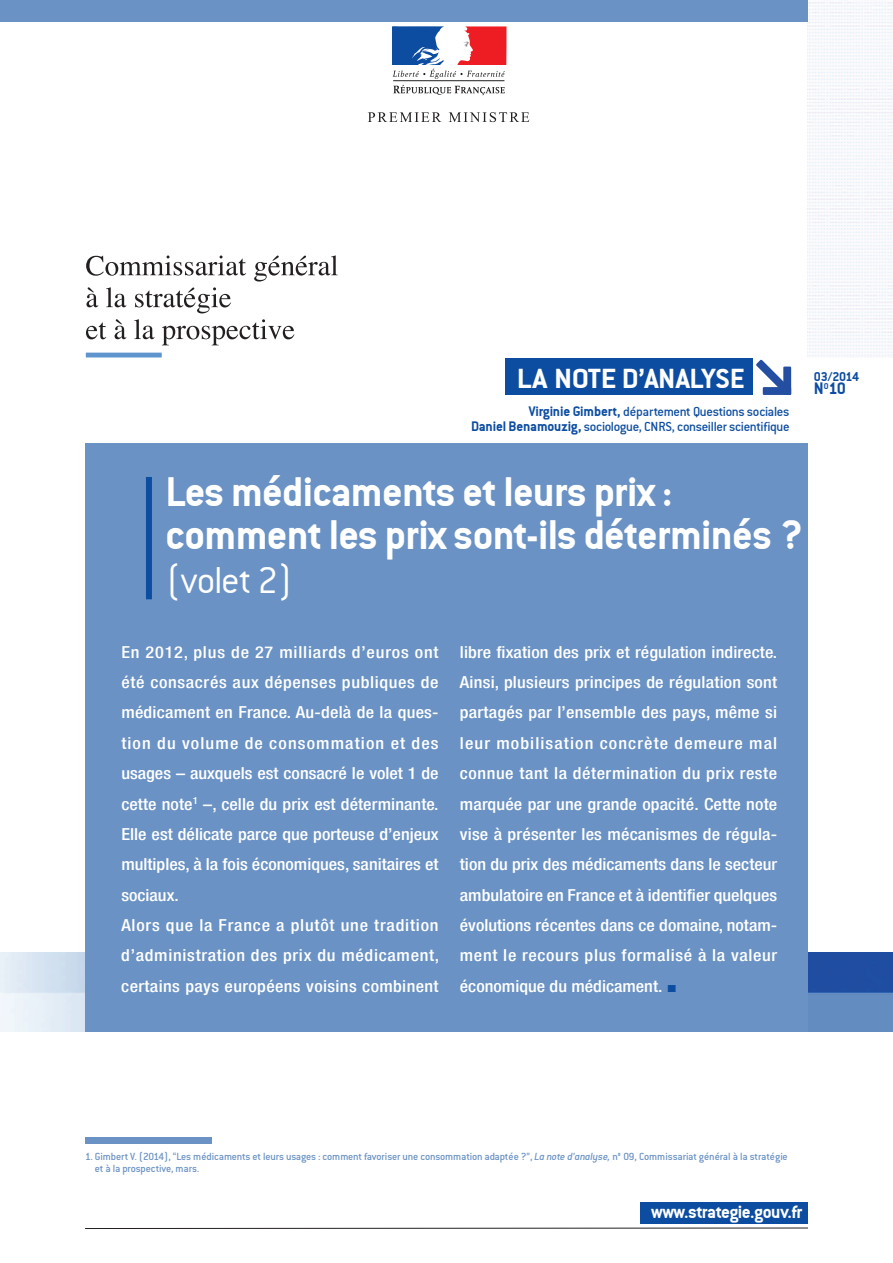
<style>
.page{position:relative;width:893px;height:1263px;background:#fff}
.page>*{position:absolute;margin:0;border:0;box-sizing:border-box;transform-origin:0 0}
.t1{font:45px/43.5px "Conduit ITCTT Bold";letter-spacing:-.015em;color:#fff}
.t2{font:40.5px "Conduit ITCTT Light";letter-spacing:-.03em;color:#fff}
.t3{font:30px "Conduit ITCTT Bold";letter-spacing:-.01em;color:#fff;scale:1.1 1}
.t4{font:19.5px "Conduit ITCTT Bold";letter-spacing:-.025em;color:#fff}
.t5{font:18.15px "Conduit ITCTT Bold";color:#0d4da1}
.t6{font:500 condensed 16.5px/30.3px "Helvetica Neue LT";letter-spacing:.02em;color:#fff;scale:1.1 1}
.t7{font:14.25px/15px "Conduit Md ITCTT Medium";letter-spacing:-.025em;color:#0d4da1;text-align:right}
.t8{font:13.95px "Conduit ITCTT Bold";letter-spacing:-.03em;color:#0d4da1}
.t9{font:11.25px/11.2px "Conduit Md ITCTT Medium";letter-spacing:-.01em;color:#6a92c4}
.s1{font-family:"Conduit ITCTT Bold";font-size:15px}
.s2{font-family:"European Pi Three";font-weight:400;font-stretch:normal;color:#0d4da1}
.s3{font-style:italic}
</style>
<div class="page">
<img style="left:0;top:952px;width:893px;height:79px">
<div style="left:85px;top:443px;width:723px;height:589px;background:#6a92c4"></div>
<div style="left:641px;top:1202px;width:167px;height:21px;background:#0d4da1"></div>
<svg style="left:85px;top:1227px;width:723px;height:2px"></svg>
<svg style="left:86px;top:255px;width:160px;height:21px"></svg>
<svg style="left:254px;top:255px;width:84px;height:27px"></svg>
<svg style="left:86px;top:287px;width:12px;height:20px"></svg>
<svg style="left:106px;top:287px;width:20px;height:20px"></svg>
<svg style="left:135px;top:287px;width:96px;height:26px"></svg>
<svg style="left:86px;top:322px;width:20px;height:17px"></svg>
<svg style="left:115px;top:319px;width:11px;height:20px"></svg>
<svg style="left:134px;top:319px;width:20px;height:20px"></svg>
<svg style="left:162px;top:319px;width:132px;height:26px"></svg>
<hr style="left:86px;top:353px;width:76px;height:4px;background:#5e95cf">
<svg style="left:393px;top:80px;width:112px;height:5px"></svg>
<svg style="left:368px;top:112px;width:73px;height:10px"></svg>
<svg style="left:449px;top:112px;width:80px;height:10px"></svg>
<svg style="left:393px;top:85px;width:112px;height:10px"></svg>
<hr style="left:393px;top:80px;width:111px;height:1px;background:#231f20">
<svg style="left:392px;top:27px;width:114px;height:52px"></svg>
<img style="left:808px;top:0;width:85px;height:357px">
<div style="left:0;top:0;width:808px;height:21px;background:#6a92c4"></div>
<div style="left:146px;top:477px;width:6px;height:122px;background:#0d4da1"></div>
<div style="left:506px;top:359px;width:247px;height:36px;background:#0d4da1"></div>
<svg style="left:756px;top:360px;width:35px;height:35px"></svg>
<div style="left:85px;top:1137px;width:126px;height:7px;background:#6a92c4"></div>
<h3 class="t3" style="left:517px;top:361px;width:209px">LA Note D’ANALyse</h3>
<p class="t7" style="left:471px;top:403px;width:320px"><span class="s1">Virginie Gimbert,</span> département Questions sociales<br><span class="s1">Daniel Benamouzig,</span> sociologue, CNRS, conseiller scientifique</p>
<p class="t8" style="left:814px;top:368px;width:47px">03/2014</p>
<p class="t5" style="left:814px;top:377px;width:34px">N<sup>o</sup>10</p>
<h1 class="t1" style="left:166px;top:469px;width:639px">Les médicaments et leurs prix : comment les prix sont-ils déterminés ?</h1>
<h2 class="t2" style="left:166px;top:556px;width:129px">(volet 2)</h2>
<p class="t6" style="left:121px;top:637px;width:291px">En 2012, plus de 27 milliards d’euros ont été consacrés aux dépenses publiques de médicament en France. Au-delà de la ques&shy;tion du volume de consommation et des usages – auxquels est consacré le volet 1 de cette note<sup>1</sup> –, celle du prix est déterminante.<br>Elle est délicate parce que porteuse d’enjeux multiples, à la fois économiques, sanitaires et sociaux.<br>Alors que la France a plutôt une tradition d’administration des prix du médicament, certains pays européens voisins combinent</p>
<p class="t6" style="left:460px;top:637px;width:290px;text-align:justify">libre fixation des prix et régulation indirecte.<br>Ainsi, plusieurs principes de régulation sont partagés par l’ensemble des pays, même si leur mobilisation concrète demeure mal connue tant la détermination du prix reste marquée par une grande opacité. Cette note vise à présenter les mécanismes de régula&shy;tion du prix des médicaments dans le secteur ambulatoire en France et à identifier quelques évolutions récentes dans ce domaine, notam&shy;ment le recours plus formalisé à la valeur économique du médicament. <span class="s2">g</span></p>
<p class="t9" style="left:95px;top:1151px;width:694px;text-indent:-10px">1. Gimbert V. (2014), “Les médicaments et leurs usages : comment favoriser une consommation adaptée ?”, <span class="s3">La note d’analyse,</span> n° 09, Commissariat général à la stratégie et à la prospective, mars.</p>
<p class="t4" style="left:651px;top:1200px;width:153px">www.strategie.gouv.fr</p>
</div>
